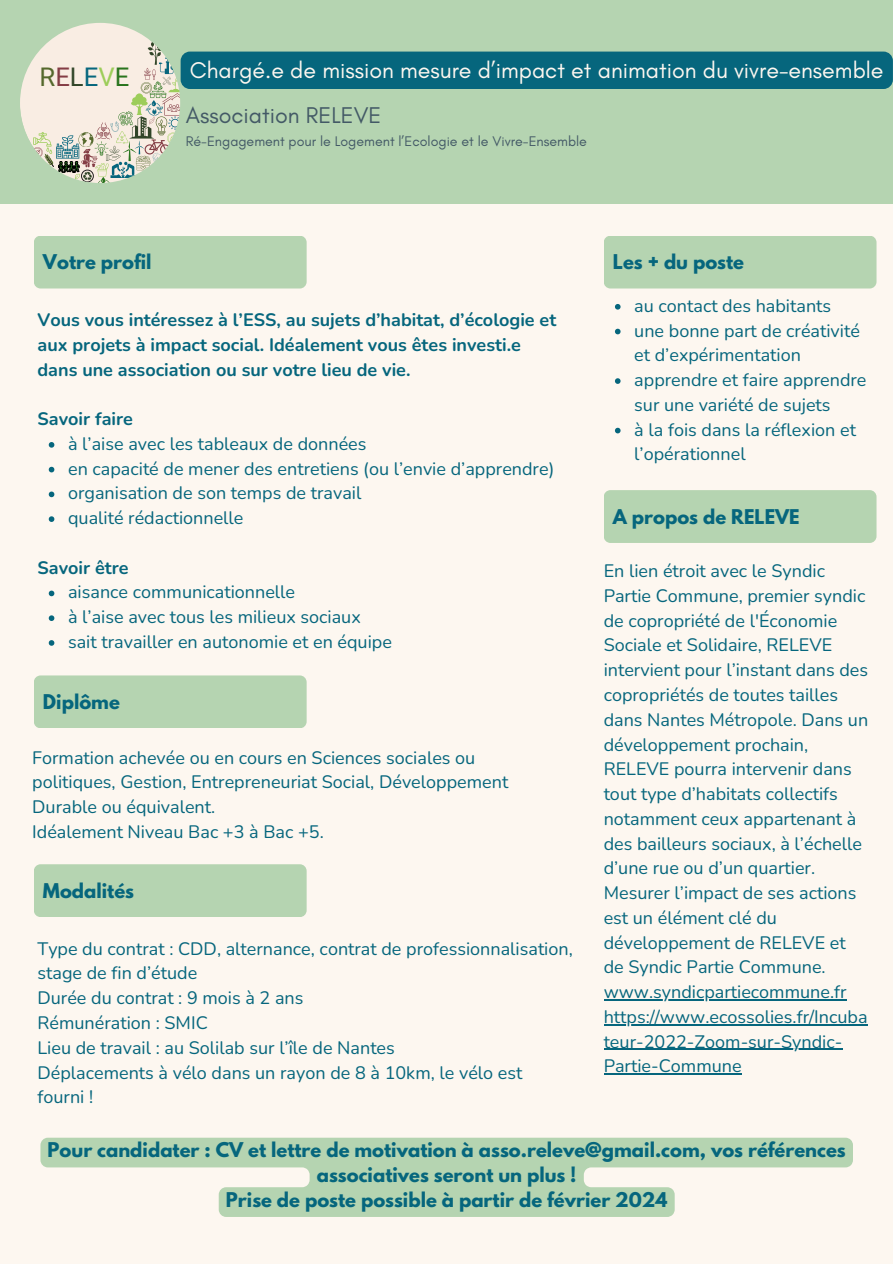
<style>
.page{position:relative;width:893px;height:1264px;background:#fff}
.page>*{position:absolute;margin:0;border:0;box-sizing:border-box;transform-origin:0 0}
.t1{font:25.65px "Roboto";color:#55692d}
.t2{font:23.25px "Glacial Indifference";color:#fdf7f0}
.t3{font:23.25px "Glacial Indifference";color:#435966}
.t4{font:18px/24.8px "Nunito";color:#06667d}
.t5{font:700 18px/24.8px "League Spartan";color:#06667d;text-align:center}
.t6{font:700 18px/24.8px "Nunito";color:#06667d}
.t7{font:14.25px "Glacial Indifference";color:#435966}
.s1{color:#843d45}
.s2{color:#314528}
.s3{color:#06667d}
.s4{color:#9dcd5a}
.s5{color:#29741d}
</style>
<div class="page">
<div style="left:0;top:0;width:892px;height:1263px;background:#fdf7f0"></div>
<div style="left:0;top:0;width:892px;height:203px;background:#b5d4b1"></div>
<svg style="left:20px;top:23px;width:180px;height:160px"></svg>
<div style="left:603px;top:490px;width:273px;height:53px;background:#b5d4b1;border-radius:7px"></div>
<svg style="left:615px;top:304px;width:5px;height:5px"></svg>
<svg style="left:615px;top:329px;width:5px;height:5px"></svg>
<svg style="left:615px;top:378px;width:5px;height:6px"></svg>
<svg style="left:615px;top:428px;width:5px;height:5px"></svg>
<div style="left:181px;top:52px;width:711px;height:37px;background:#06667d;border-radius:9px"></div>
<svg style="left:49px;top:442px;width:5px;height:5px"></svg>
<svg style="left:49px;top:467px;width:5px;height:5px"></svg>
<svg style="left:49px;top:491px;width:5px;height:6px"></svg>
<svg style="left:49px;top:516px;width:5px;height:6px"></svg>
<svg style="left:49px;top:590px;width:5px;height:6px"></svg>
<svg style="left:49px;top:615px;width:5px;height:6px"></svg>
<svg style="left:49px;top:640px;width:5px;height:5px"></svg>
<hr style="left:603px;top:999px;width:243px;height:1px;background:#06667d">
<hr style="left:603px;top:1024px;width:264px;height:1px;background:#06667d">
<hr style="left:603px;top:1048px;width:239px;height:1px;background:#06667d">
<hr style="left:603px;top:1073px;width:138px;height:1px;background:#06667d">
<div style="left:34px;top:236px;width:272px;height:52px;background:#b5d4b1;border-radius:7px"></div>
<div style="left:34px;top:675px;width:272px;height:53px;background:#b5d4b1;border-radius:7px"></div>
<div style="left:603px;top:236px;width:273px;height:52px;background:#b5d4b1;border-radius:7px"></div>
<div style="left:34px;top:864px;width:272px;height:53px;background:#b5d4b1;border-radius:7px"></div>
<svg style="left:40px;top:1137px;width:812px;height:79px;fill:#b5d4b1"></svg>
<p class="t1" style="left:40px;top:62px;width:91px">R<span class="s1">E</span><span class="s2">L</span><span class="s3">E</span><span class="s4">V</span><span class="s5">E</span></p>
<p class="t2" style="left:190px;top:55px;width:695px">Chargé.e de mission mesure d’impact et animation du vivre-ensemble</p>
<p class="t3" style="left:186px;top:101px;width:197px">Association RELEVE</p>
<p class="t7" style="left:186px;top:132px;width:403px">Ré-Engagement pour le Logement l’Ecologie et le Vivre-Ensemble</p>
<p class="t5" style="left:43px;top:252px;width:110px">Votre profil</p>
<p class="t5" style="left:612px;top:252px;width:133px">Les + du poste</p>
<p class="t4" style="left:634px;top:293px;width:198px">au contact des habitants</p>
<p class="t4" style="left:634px;top:318px;width:227px">une bonne part de créativité et d’expérimentation</p>
<p class="t4" style="left:634px;top:368px;width:234px">apprendre et faire apprendre sur une variété de sujets</p>
<p class="t4" style="left:634px;top:417px;width:223px">à la fois dans la réflexion et l’opérationnel</p>
<p class="t6" style="left:37px;top:308px;width:520px">Vous vous intéressez à l’ESS, au sujets d’habitat, d’écologie et aux projets à impact social. Idéalement vous êtes investi.e dans une association ou sur votre lieu de vie.</p>
<p class="t6" style="left:37px;top:407px;width:97px">Savoir faire</p>
<p class="t4" style="left:68px;top:431px;width:300px">à l’aise avec les tableaux de données</p>
<p class="t4" style="left:68px;top:456px;width:487px">en capacité de mener des entretiens (ou l’envie d’apprendre)</p>
<p class="t4" style="left:68px;top:481px;width:295px">organisation de son temps de travail</p>
<p class="t4" style="left:68px;top:506px;width:177px">qualité rédactionnelle</p>
<p class="t6" style="left:37px;top:555px;width:93px">Savoir être</p>
<p class="t4" style="left:68px;top:580px;width:228px">aisance communicationnelle</p>
<p class="t4" style="left:68px;top:605px;width:294px">à l’aise avec tous les milieux sociaux</p>
<p class="t4" style="left:68px;top:629px;width:325px">sait travailler en autonomie et en équipe</p>
<p class="t5" style="left:612px;top:506px;width:188px">A propos de RELEVE</p>
<p class="t4" style="left:603px;top:559px;width:266px">En lien étroit avec le Syndic<br>Partie Commune, premier syndic de copropriété de l'Économie<br>Sociale et Solidaire, RELEVE intervient pour l’instant dans des copropriétés de toutes tailles dans Nantes Métropole. Dans un développement prochain,<br>RELEVE pourra intervenir dans tout type d’habitats collectifs notamment ceux appartenant à des bailleurs sociaux, à l’échelle d’une rue ou d’un quartier.<br>Mesurer l’impact de ses actions est un élément clé du développement de RELEVE et de Syndic Partie Commune.</p>
<p class="t4" style="left:603px;top:979px;width:244px">www.syndicpartiecommune.fr</p>
<p class="t4" style="left:603px;top:1004px;width:265px">https://www.ecossolies.fr/Incuba teur-2022-Zoom-sur-Syndic-<br>Partie-Commune</p>
<p class="t5" style="left:43px;top:691px;width:78px">Diplôme</p>
<p class="t4" style="left:32px;top:745px;width:477px">Formation achevée ou en cours en Sciences sociales ou politiques, Gestion, Entrepreneuriat Social, Développement<br>Durable ou équivalent.</p>
<p class="t4" style="left:32px;top:819px;width:293px">Idéalement Niveau Bac +3 à Bac +5.</p>
<p class="t5" style="left:43px;top:880px;width:93px">Modalités</p>
<p class="t4" style="left:37px;top:936px;width:537px">Type du contrat : CDD, alternance, contrat de professionnalisation, stage de fin d’étude</p>
<p class="t4" style="left:37px;top:985px;width:267px">Durée du contrat : 9 mois à 2 ans</p>
<p class="t4" style="left:37px;top:1010px;width:172px">Rémunération : SMIC</p>
<p class="t4" style="left:37px;top:1035px;width:359px">Lieu de travail : au Solilab sur l’île de Nantes</p>
<p class="t4" style="left:37px;top:1060px;width:486px">Déplacements à vélo dans un rayon de 8 à 10km, le vélo est fourni !</p>
<p class="t5" style="left:48px;top:1139px;width:799px">Pour candidater : CV et lettre de motivation à asso.releve@gmail.com, vos références associatives seront un plus !</p>
<p class="t5" style="left:226px;top:1189px;width:443px">Prise de poste possible à partir de février 2024</p>
</div>
